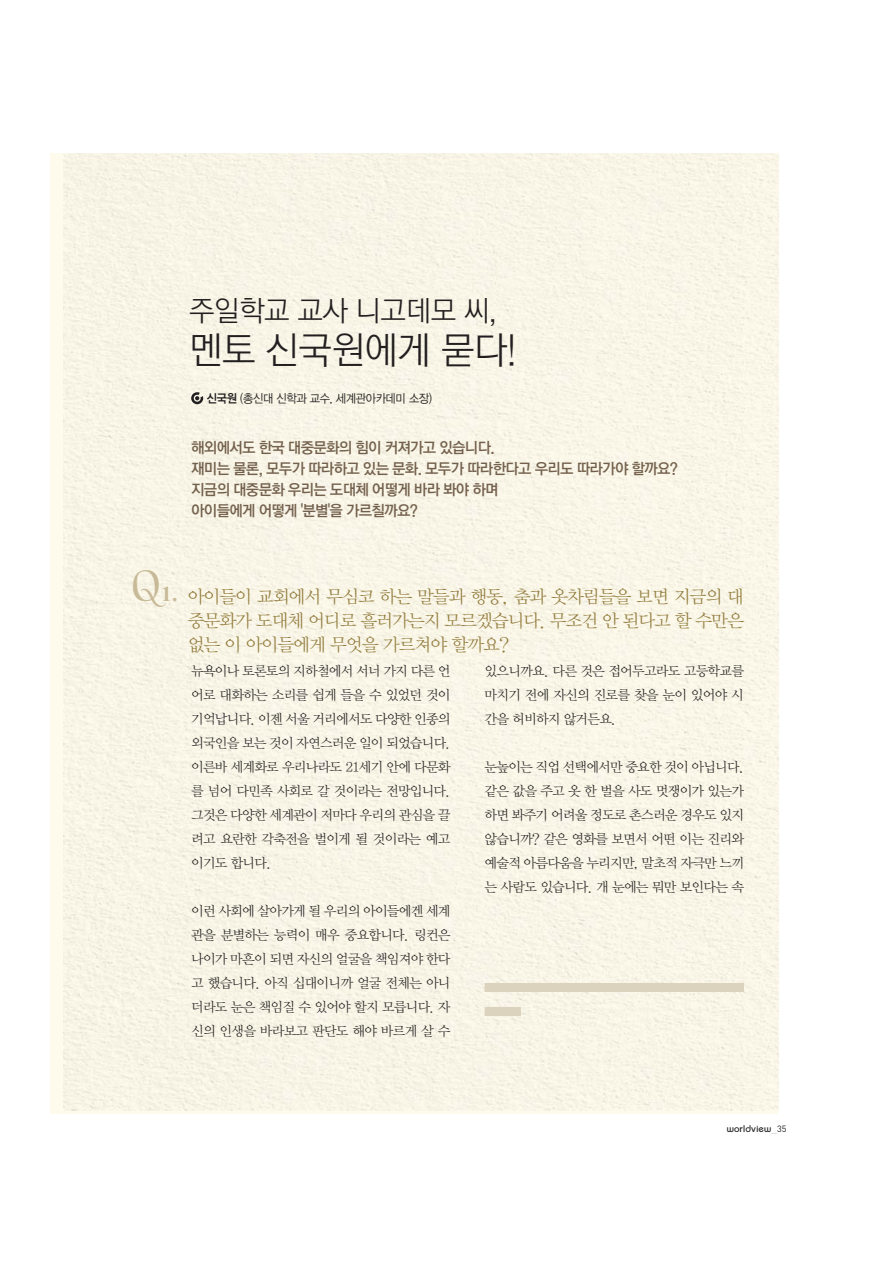
<style>
.page{position:relative;width:893px;height:1263px;background:#fff}
.page>*{position:absolute;margin:0;border:0;box-sizing:border-box;transform-origin:0 0}
.t1{font:37.5px "YDVYGO Std 52 KS Cms UHC H";letter-spacing:-.02em;color:#231f20}
.t2{font:28.5px "YDVYGO Std 52 KS Cms UHC H";letter-spacing:-.02em;color:#231f20}
.t3{font:700 21.45px "Times New Roman";color:#c8ba98}
.t4{font:18px/24px "YDVY Mj O Std 32 KS Cms UHC H";letter-spacing:-.06em;color:#927b3c;text-align:justify}
.t5{font:15px/21px "YDVYGO Std 54 KS Cms UHC H";letter-spacing:-.05em;color:#74614d}
.t6{font:13.5px/24px "YDVY Mj O Std 32 KS Cms UHC H";letter-spacing:-.06em;color:#231f20;text-align:justify}
.t7{font:12px "YDVYGO Std 32 KS Cms UHC H";letter-spacing:-.03em;color:#231f20;scale:.93 1}
.t8{font:500 9px "Bauhaus";color:#231f20}
.s1{font-family:"YDVYGO Std 34 KS Cms UHC H"}
.s2{font-family:"DIN";font-weight:400}
</style>
<div class="page">
<div style="left:51px;top:153px;width:727px;height:961px;background:#fefaec"></div>
<img style="left:64px;top:153px;width:714px;height:957px">
<svg style="left:191px;top:392px;width:12px;height:12px"></svg>
<div style="left:485px;top:983px;width:259px;height:9px;background:#dcd3be"></div>
<div style="left:485px;top:1007px;width:36px;height:9px;background:#dcd3be"></div>
<h2 class="t2" style="left:189px;top:298px;width:310px">주일학교 교사 니고데모 씨,</h2>
<h1 class="t1" style="left:189px;top:333px;width:329px">멘토 신국원에게 묻다!</h1>
<p class="t7" style="left:207px;top:393px;width:244px"><span class="s1">신국원</span> (총신대 신학과 교수, 세계관아카데미 소장)</p>
<p class="t5" style="left:191px;top:438px;width:488px">해외에서도 한국 대중문화의 힘이 커져가고 있습니다.<br>재미는 물론, 모두가 따라하고 있는 문화. 모두가 따라한다고 우리도 따라가야 할까요? 지금의 대중문화 우리는 도대체 어떻게 바라 봐야 하며<br>아이들에게 어떻게 '분별'을 가르칠까요?</p>
<h3 class="t3" style="left:132px;top:581px;width:47px"><sup>Q</sup>1.</h3>
<h3 class="t4" style="left:188px;top:586px;width:558px">아이들이 교회에서 무심코 하는 말들과 행동, 춤과 옷차림들을 보면 지금의 대 중문화가 도대체 어디로 흘러가는지 모르겠습니다. 무조건 안 된다고 할 수만은 없는 이 아이들에게 무엇을 가르쳐야 할까요?</h3>
<p class="t6" style="left:191px;top:660px;width:261px">뉴욕이나 토론토의 지하철에서 서너 가지 다른 언 어로 대화하는 소리를 쉽게 들을 수 있었던 것이 기억납니다. 이젠 서울 거리에서도 다양한 인종의 외국인을 보는 것이 자연스러운 일이 되었습니다. 이른바 세계화로 우리나라도 21세기 안에 다문화 를 넘어 다민족 사회로 갈 것이라는 전망입니다. 그것은 다양한 세계관이 저마다 우리의 관심을 끌 려고 요란한 각축전을 벌이게 될 것이라는 예고 이기도 합니다.</p>
<p class="t6" style="left:191px;top:900px;width:261px">이런 사회에 살아가게 될 우리의 아이들에겐 세계 관을 분별하는 능력이 매우 중요합니다. 링컨은 나이가 마흔이 되면 자신의 얼굴을 책임져야 한다 고 했습니다. 아직 십대이니까 얼굴 전체는 아니 더라도 눈은 책임질 수 있어야 할지 모릅니다. 자 신의 인생을 바라보고 판단도 해야 바르게 살 수</p>
<p class="t6" style="left:485px;top:660px;width:261px">있으니까요. 다른 것은 접어두고라도 고등학교를 마치기 전에 자신의 진로를 찾을 눈이 있어야 시 간을 허비하지 않거든요.</p>
<p class="t6" style="left:485px;top:756px;width:261px">눈높이는 직업 선택에서만 중요한 것이 아닙니다. 같은 값을 주고 옷 한 벌을 사도 멋쟁이가 있는가 하면 봐주기 어려울 정도로 촌스러운 경우도 있지 않습니까? 같은 영화를 보면서 어떤 이는 진리와 예술적 아름다움을 누리지만, 말초적 자극만 느끼 는 사람도 있습니다. 개 눈에는 뭐만 보인다는 속</p>
<p class="t8" style="left:727px;top:1123px;width:61px">worldview_<span class="s2">35</span></p>
</div>
